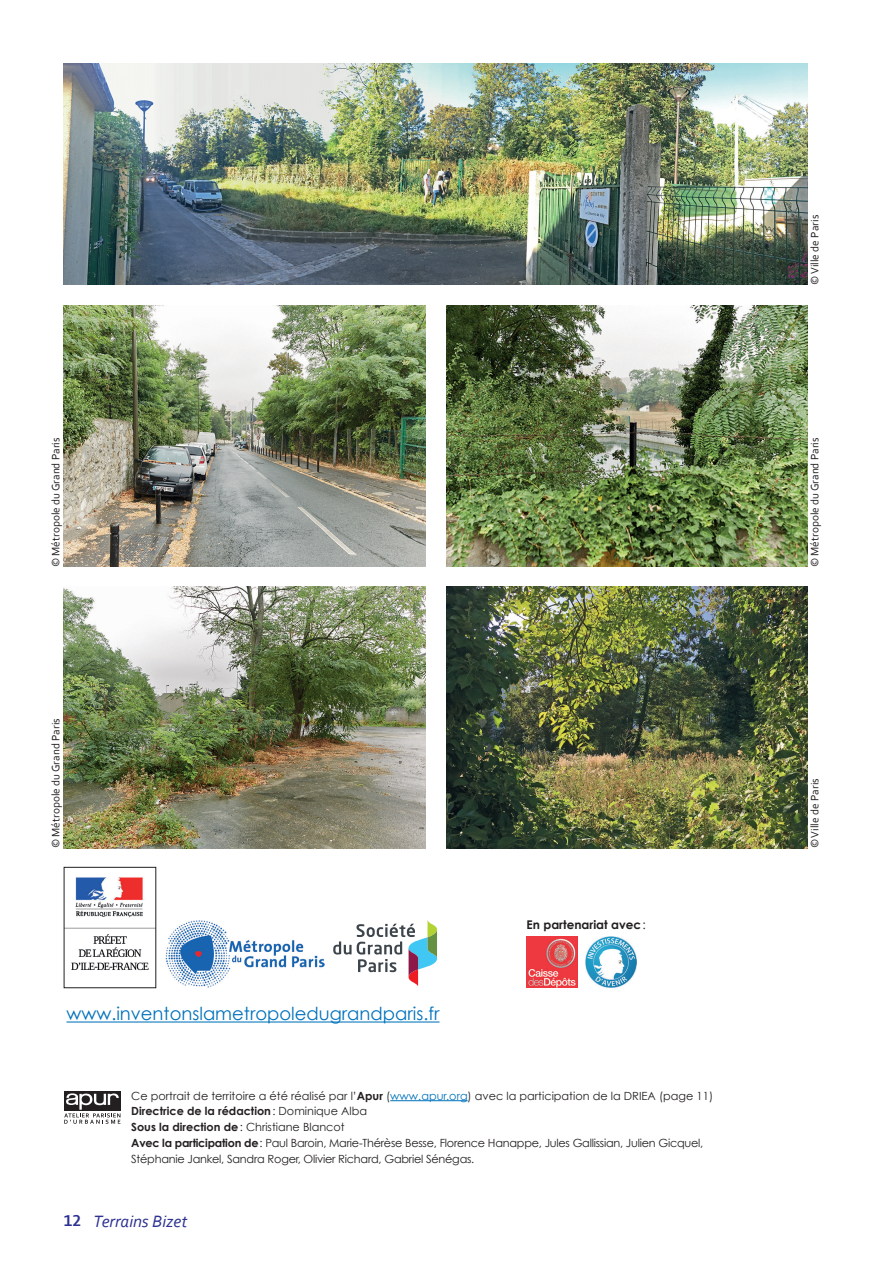
<style>
.page{position:relative;width:893px;height:1263px;background:#fff}
.page>*{position:absolute;margin:0;border:0;box-sizing:border-box;transform-origin:0 0}
.t1{font:18px "Century Gothic";color:#0072bc}
.t2{font:italic 17.25px "Corbel";color:#2d3291}
.t3{font:700 12px "Century Gothic";color:#231f20}
.t4{font:11.25px/15.8px "Century Gothic";letter-spacing:-.02em;color:#231f20}
.t5{font:11.25px "Corbel";color:#231f20}
.s1{font-weight:400}
.s2{font-weight:700}
.s3{color:#0072bc}
.s4{font-weight:700;font-style:normal;font-size:16.5px}
</style>
<div class="page">
<img style="left:64px;top:305px;width:361px;height:261px">
<img style="left:64px;top:64px;width:744px;height:221px">
<img style="left:64px;top:587px;width:361px;height:261px">
<img style="left:446px;top:587px;width:362px;height:261px">
<img style="left:446px;top:305px;width:362px;height:261px">
<svg style="left:333px;top:920px;width:104px;height:66px"></svg>
<img style="left:527px;top:936px;width:51px;height:52px">
<img style="left:585px;top:936px;width:52px;height:52px">
<img style="left:166px;top:920px;width:159px;height:68px">
<hr style="left:66px;top:1021px;width:374px;height:1px;background:#0072bc">
<img style="left:66px;top:877px;width:88px;height:94px">
<div style="left:64px;top:867px;width:92px;height:121px;border:1px solid #231f20"></div>
<div style="left:64px;top:1091px;width:56px;height:20px;background:#231f20"></div>
<svg style="left:64px;top:1093px;width:56px;height:31px"></svg>
<hr style="left:390px;top:1100px;width:78px;height:1px;background:#0072bc">
<p class="t5" style="left:49px;top:567px;width:131px;rotate:-90deg">© Métropole du Grand Paris</p>
<p class="t5" style="left:49px;top:848px;width:131px;rotate:-90deg">© Métropole du Grand Paris</p>
<h1 class="t1" style="left:66px;top:1003px;width:375px">www.inventonslametropoledugrandparis.fr</h1>
<p class="t3" style="left:527px;top:917px;width:121px">En partenariat avec<span class="s1">:</span></p>
<p class="t4" style="left:131px;top:1087px;width:583px">Ce portrait de territoire a été réalisé par l’<span class="s2">Apur</span> (<span class="s3">www.apur.org</span>) avec la participation de la DRIEA (page 11)<br><span class="s2">Directrice de la rédaction</span>: Dominique Alba<br><span class="s2">Sous la direction de</span>: Christiane Blancot<br><span class="s2">Avec la participation de</span>: Paul Baroin, Marie-Thérèse Besse, Florence Hanappe, Jules Gallissian, Julien Gicquel, Stéphanie Jankel, Sandra Roger, Olivier Richard, Gabriel Sénégas.</p>
<h2 class="t2" style="left:64px;top:1210px;width:125px"><span class="s4">12</span> Terrains Bizet</h2>
<p class="t5" style="left:808px;top:285px;width:71px;rotate:-90deg">© Ville de Paris</p>
<p class="t5" style="left:808px;top:567px;width:131px;rotate:-90deg">© Métropole du Grand Paris</p>
<p class="t5" style="left:808px;top:848px;width:71px;rotate:-90deg">© Ville de Paris</p>
</div>
